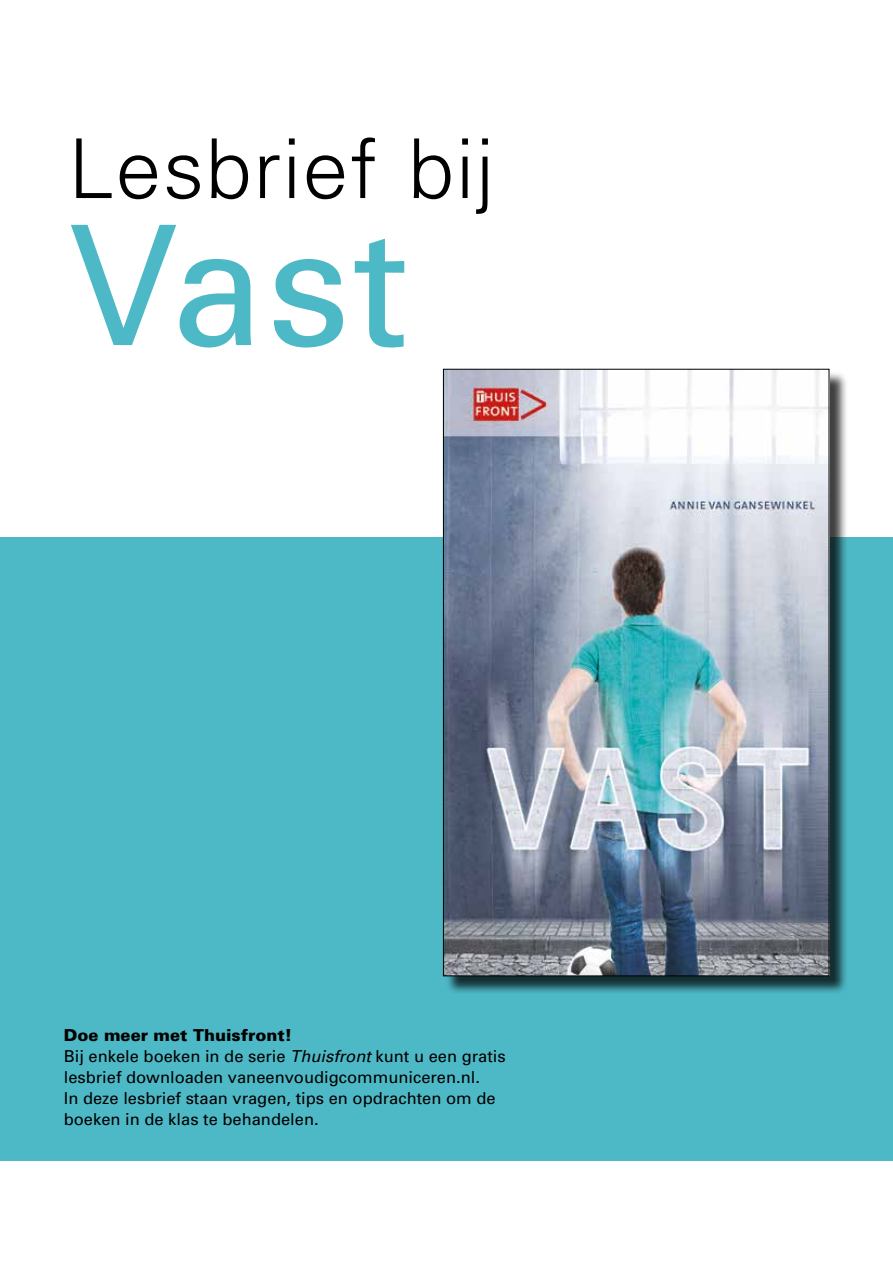
<style>
.page{position:relative;width:893px;height:1263px;background:#fff}
.page>*{position:absolute;margin:0;border:0;box-sizing:border-box;transform-origin:0 0}
.t1{font:166.5px "Univers";color:#4eb9c6}
.t2{font:300 82.5px "Univers";letter-spacing:.02em;color:#000}
.t3{font:16.5px/21px "Univers";color:#000}
.s1{font-weight:900}
.s2{font-style:italic}
</style>
<div class="page">
<div style="left:0;top:537px;width:893px;height:623px;background:#4eb9c6"></div>
<div style="left:445px;top:371px;width:403px;height:623px;background:#000;opacity:.75"></div>
<img style="left:445px;top:371px;width:382px;height:603px">
<h2 class="t2" style="left:68px;top:119px;width:428px">Lesbrief bij</h2>
<h1 class="t1" style="left:68px;top:182px;width:342px">Vast</h1>
<p class="t3" style="left:64px;top:1024px;width:443px"><span class="s1">Doe meer met Thuisfront!<br></span>Bij enkele boeken in de serie <span class="s2">Thuisfront</span> kunt u een gratis lesbrief downloaden vaneenvoudigcommuniceren.nl.<br>In deze lesbrief staan vragen, tips en opdrachten om de boeken in de klas te behandelen.</p>
</div>
